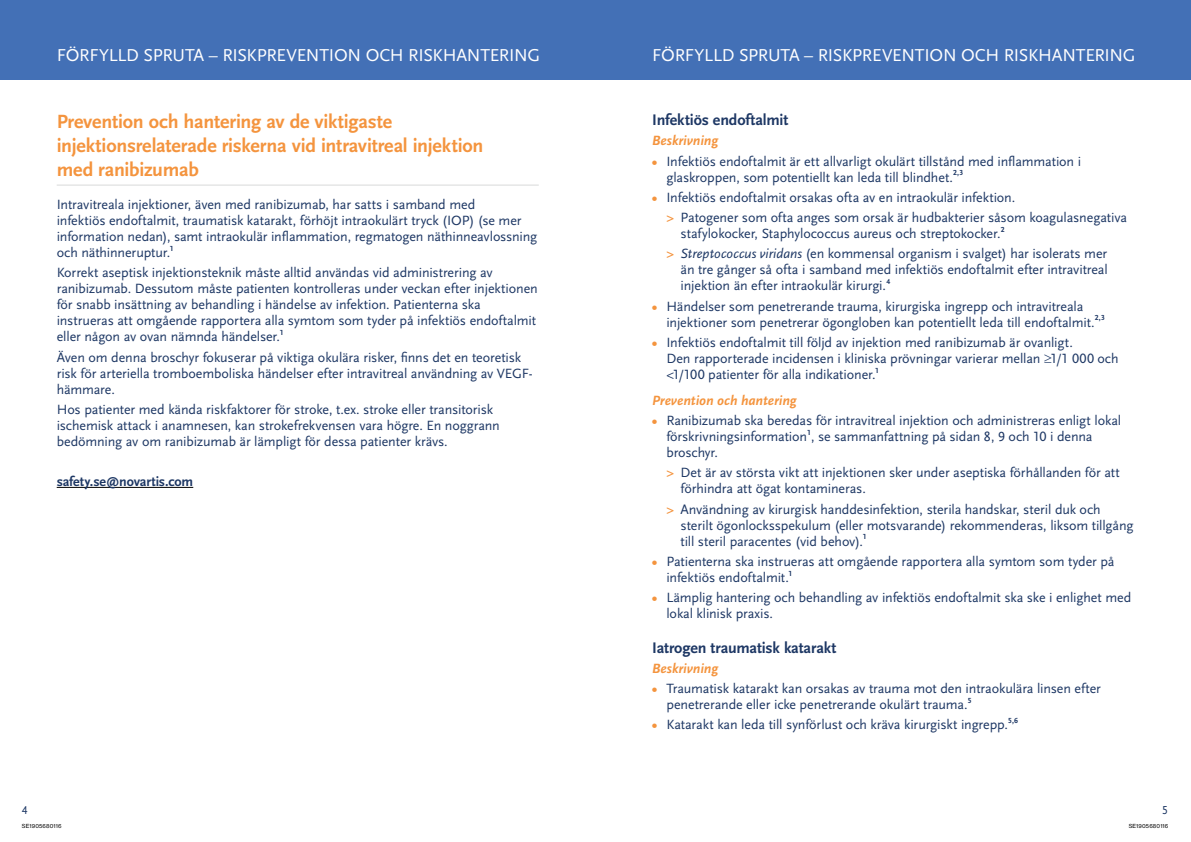
<style>
.page{position:relative;width:1191px;height:842px;background:#fff}
.page>*{position:absolute;margin:0;border:0;box-sizing:border-box;transform-origin:0 0}
.t1{font:700 20px/24px "Scala Sans LF";letter-spacing:-.01em;color:#f4943e}
.t2{font:18px "Scala Sans LF";letter-spacing:-.015em;color:#fff}
.t3{font:700 16px "Scala Sans LF";letter-spacing:-.01em;color:#1d3764}
.t4{font:14px/16px "Scala Sans LF";letter-spacing:-.01em;color:#1d3764}
.t5{font:italic 700 14px "Scala Sans";letter-spacing:-.005em;color:#f4943e}
.t6{font:700 14px "Scala Sans LF";letter-spacing:-.01em;color:#1d3764}
.t7{font:12px "Scala Sans LF";color:#1d3764}
.t8{font:700 7.7px "Scala Sans LF";color:#1d3764}
.t9{font:5.5px "Volta Modern Text 55 Roman";letter-spacing:.025em;color:#000}
.s1{font-weight:700;color:#f4943e}
.s2{font-style:italic}
</style>
<div class="page">
<div style="left:0;top:0;width:1191px;height:79px;background:#4370b6"></div>
<hr style="left:57px;top:185px;width:482px;height:1px;background:#d8dad9">
<hr style="left:57px;top:487px;width:136px;height:1px;background:#000">
<p class="t2" style="left:57px;top:45px;width:485px">FÖRFYLLD SPRUTA – RISKPREVENTION OCH RISKHANTERING</p>
<p class="t2" style="left:652px;top:45px;width:485px">FÖRFYLLD SPRUTA – RISKPREVENTION OCH RISKHANTERING</p>
<h1 class="t1" style="left:57px;top:110px;width:428px">Prevention och hantering av de viktigaste injektionsrelaterade riskerna vid intravitreal injektion med ranibizumab</h1>
<p class="t4" style="left:57px;top:197px;width:482px">Intravitreala injektioner, även med ranibizumab, har satts i samband med<br>infektiös endoftalmit, traumatisk katarakt, förhöjt intraokulärt tryck (IOP) (se mer information nedan), samt intraokulär inflammation, regmatogen näthinneavlossning och näthinneruptur.</p>
<p class="t8" style="left:170px;top:244px;width:5px">1</p>
<p class="t4" style="left:57px;top:265px;width:482px">Korrekt aseptisk injektionsteknik måste alltid användas vid administrering av ranibizumab. Dessutom måste patienten kontrolleras under veckan efter injektionen för snabb insättning av behandling i händelse av infektion. Patienterna ska instrueras att omgående rapportera alla symtom som tyder på infektiös endoftalmit eller någon av ovan nämnda händelser.</p>
<p class="t8" style="left:280px;top:328px;width:5px">1</p>
<p class="t4" style="left:57px;top:349px;width:477px">Även om denna broschyr fokuserar på viktiga okulära risker, finns det en teoretisk risk för arteriella tromboemboliska händelser efter intravitreal användning av VEGF&shy;hämmare.</p>
<p class="t4" style="left:57px;top:402px;width:444px">Hos patienter med kända riskfaktorer för stroke, t.ex. stroke eller transitorisk ischemisk attack i anamnesen, kan strokefrekvensen vara högre. En noggrann bedömning av om ranibizumab är lämpligt för dessa patienter krävs.</p>
<p class="t6" style="left:57px;top:474px;width:138px">safety.se@novartis.com</p>
<p class="t3" style="left:652px;top:111px;width:138px">Infektiös endoftalmit</p>
<p class="t5" style="left:652px;top:133px;width:68px">Beskrivning</p>
<p class="t4" style="left:666px;top:153px;width:416px;text-indent:-14px"><span class="s1">•</span> Infektiös endoftalmit är ett allvarligt okulärt tillstånd med inflammation i glaskroppen, som potentiellt kan leda till blindhet.</p>
<p class="t8" style="left:953px;top:169px;width:12px">2,3</p>
<p class="t4" style="left:666px;top:187px;width:462px;line-height:20.3px;text-indent:-14px"><span class="s1">•</span> Infektiös endoftalmit orsakas ofta av en intraokulär infektion.<br><span class="s1">&gt;</span> Patogener som ofta anges som orsak är hudbakterier såsom koagulasnegativa</p>
<p class="t4" style="left:680px;top:226px;width:321px">stafylokocker, Staphylococcus aureus och streptokocker.</p>
<p class="t8" style="left:1000px;top:225px;width:5px">2</p>
<p class="t4" style="left:680px;top:246px;width:429px;text-align:justify;text-indent:-14px"><span class="s1">&gt;</span> <span class="s2">Streptococcus viridans</span> (en kommensal organism i svalget) har isolerats mer än tre gånger så ofta i samband med infektiös endoftalmit efter intravitreal injektion än efter intraokulär kirurgi.</p>
<p class="t8" style="left:886px;top:277px;width:5px">4</p>
<p class="t4" style="left:666px;top:298px;width:430px;text-indent:-14px"><span class="s1">•</span> Händelser som penetrerande trauma, kirurgiska ingrepp och intravitreala injektioner som penetrerar ögongloben kan potentiellt leda till endoftalmit.</p>
<p class="t8" style="left:1094px;top:314px;width:12px">2,3</p>
<p class="t4" style="left:666px;top:335px;width:454px;text-indent:-14px"><span class="s1">•</span> Infektiös endoftalmit till följd av injektion med ranibizumab är ovanligt.<br>Den rapporterade incidensen i kliniska prövningar varierar mellan ≥1/1 000 och &lt;1/100 patienter för alla indikationer.</p>
<p class="t8" style="left:875px;top:366px;width:5px">1</p>
<p class="t5" style="left:652px;top:393px;width:146px">Prevention och hantering</p>
<p class="t4" style="left:666px;top:413px;width:456px;text-indent:-14px"><span class="s1">•</span> Ranibizumab ska beredas för intravitreal injektion och administreras enligt lokal förskrivningsinformation<sup>1</sup>, se sammanfattning på sidan 8, 9 och 10 i denna broschyr.</p>
<p class="t4" style="left:680px;top:465px;width:441px;text-indent:-14px"><span class="s1">&gt;</span> Det är av största vikt att injektionen sker under aseptiska förhållanden för att förhindra att ögat kontamineras.</p>
<p class="t4" style="left:680px;top:501px;width:454px;text-indent:-14px"><span class="s1">&gt;</span> Användning av kirurgisk handdesinfektion, sterila handskar, steril duk och sterilt ögonlocksspekulum (eller motsvarande) rekommenderas, liksom tillgång till steril paracentes (vid behov).</p>
<p class="t8" style="left:863px;top:533px;width:5px">1</p>
<p class="t4" style="left:666px;top:554px;width:450px;text-indent:-14px"><span class="s1">•</span> Patienterna ska instrueras att omgående rapportera alla symtom som tyder på infektiös endoftalmit.</p>
<p class="t8" style="left:788px;top:569px;width:5px">1</p>
<p class="t4" style="left:666px;top:590px;width:466px;text-indent:-14px"><span class="s1">•</span> Lämplig hantering och behandling av infektiös endoftalmit ska ske i enlighet med lokal klinisk praxis.</p>
<p class="t3" style="left:652px;top:639px;width:186px">Iatrogen traumatisk katarakt</p>
<p class="t5" style="left:652px;top:661px;width:68px">Beskrivning</p>
<p class="t4" style="left:666px;top:681px;width:436px;text-indent:-14px"><span class="s1">•</span> Traumatisk katarakt kan orsakas av trauma mot den intraokulära linsen efter penetrerande eller icke penetrerande okulärt trauma.</p>
<p class="t8" style="left:968px;top:696px;width:5px">5</p>
<p class="t4" style="left:652px;top:717px;width:367px"><span class="s1">•</span> Katarakt kan leda till synförlust och kräva kirurgiskt ingrepp.<sup>5,6</sup></p>
<p class="t7" style="left:22px;top:803px;width:7px">4</p>
<p class="t7" style="left:1162px;top:803px;width:7px">5</p>
<p class="t9" style="left:22px;top:822px;width:41px">SE1905680116</p>
<p class="t9" style="left:1128px;top:822px;width:41px">SE1905680116</p>
</div>
